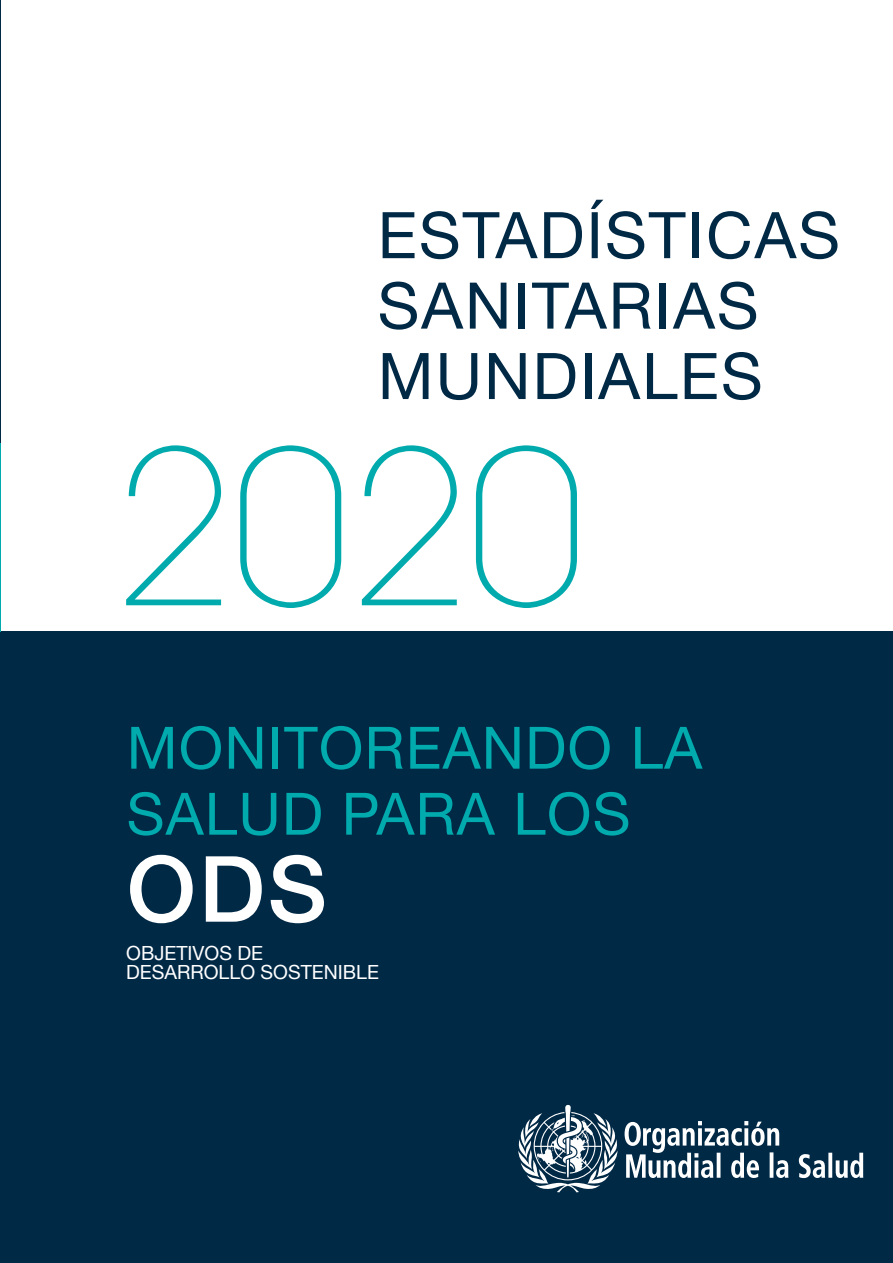
<style>
.page{position:relative;width:893px;height:1263px;background:#fff}
.page>*{position:absolute;margin:0;border:0;box-sizing:border-box;transform-origin:0 0}
.t1{font:200 212.4px "Avant Garde";color:#00aaad}
.t2{font:500 91.5px "Helvetica Neue";color:#fff}
.t3{font:64.35px/70.3px "Helvetica Neue";letter-spacing:.03em;color:#002946}
.t4{font:58.5px/66px "Helvetica Neue";letter-spacing:.02em;color:#00aaad}
.t5{font:19.5px/19.5px "Helvetica Neue";color:#fff}
</style>
<div class="page">
<div style="left:0;top:631px;width:893px;height:632px;background:#002946"></div>
<svg style="left:518px;top:1105px;width:100px;height:87px"></svg>
<svg style="left:625px;top:1121px;width:238px;height:57px"></svg>
<p class="t3" style="left:378px;top:204px;width:464px">ESTADÍSTICAS<br>SANITARIAS<br>MUNDIALES</p>
<h1 class="t1" style="left:114px;top:403px;width:473px">2020</h1>
<p class="t4" style="left:127px;top:718px;width:577px">MONITOREANDO LA<br>SALUD PARA LOS</p>
<h2 class="t2" style="left:127px;top:815px;width:202px">ODS</h2>
<p class="t5" style="left:126px;top:944px;width:254px">OBJETIVOS DE<br>DESARROLLO SOSTENIBLE</p>
</div>
